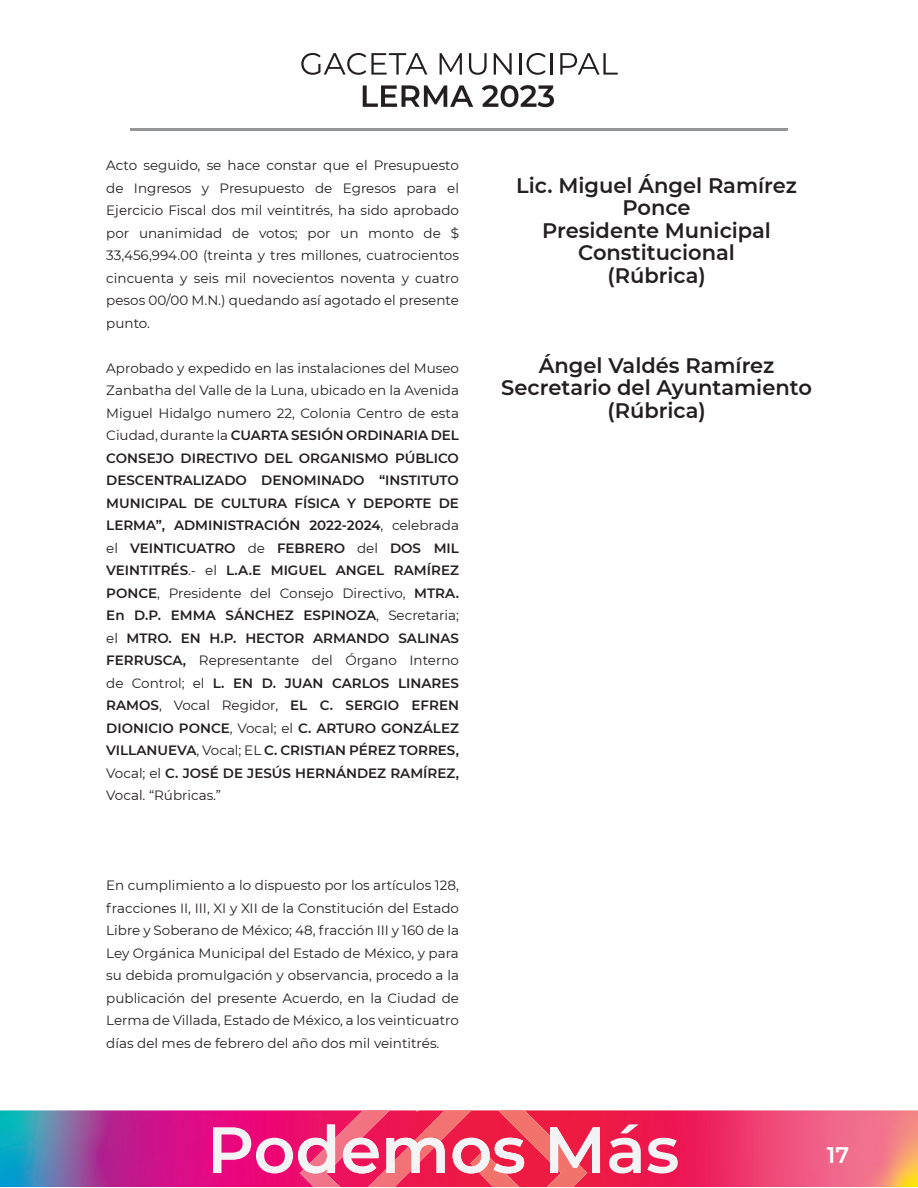
<style>
.page{position:relative;width:918px;height:1188px;background:#fff}
.page>*{position:absolute;margin:0;border:0;box-sizing:border-box;transform-origin:0 0}
.t1{font:600 22.5px "Montserrat";color:#fff}
.TÍTULOS{font:600 21px/22.5px "Montserrat";color:#231f20;text-align:center}
.Cuerpo_de_texto{font:600 13.5px/22.5px "Montserrat";color:#231f20;text-align:justify}
.Cuerpo_de_texto-2{font:13.5px/22.5px "Montserrat";color:#231f20;text-align:justify}
.s1{font-weight:400}
</style>
<div class="page">
<img style="left:0;top:1110px;width:918px;height:77px">
<svg style="left:609px;top:1124px;width:32px;height:49px"></svg>
<svg style="left:647px;top:1138px;width:31px;height:35px"></svg>
<img style="left:498px;top:1110px;width:52px;height:34px">
<img style="left:434px;top:1110px;width:38px;height:34px">
<img style="left:300px;top:1110px;width:134px;height:77px">
<svg style="left:213px;top:1125px;width:122px;height:48px"></svg>
<svg style="left:343px;top:1138px;width:36px;height:35px"></svg>
<svg style="left:386px;top:1138px;width:59px;height:35px"></svg>
<img style="left:470px;top:1144px;width:117px;height:43px">
<svg style="left:453px;top:1138px;width:71px;height:35px"></svg>
<svg style="left:550px;top:1127px;width:50px;height:46px"></svg>
<svg style="left:363px;top:85px;width:110px;height:22px"></svg>
<svg style="left:482px;top:85px;width:72px;height:22px"></svg>
<hr style="left:130px;top:128px;width:658px;height:3px;background:#939598">
<svg style="left:301px;top:53px;width:126px;height:22px"></svg>
<svg style="left:440px;top:53px;width:22px;height:22px"></svg>
<svg style="left:469px;top:53px;width:18px;height:22px"></svg>
<svg style="left:494px;top:53px;width:18px;height:22px"></svg>
<hr style="left:519px;top:53px;width:2px;height:22px;background:#231f20">
<svg style="left:527px;top:53px;width:19px;height:22px"></svg>
<hr style="left:551px;top:53px;width:2px;height:22px;background:#231f20">
<svg style="left:560px;top:53px;width:58px;height:22px"></svg>
<p class="Cuerpo_de_texto-2" style="left:106px;top:154px;width:354px">Acto seguido, se hace constar que el Presupuesto de Ingresos y Presupuesto de Egresos para el Ejercicio Fiscal dos mil veintitrés, ha sido aprobado por unanimidad de votos; por un monto de $ 33,456,994.00 (treinta y tres millones, cuatrocientos cincuenta y seis mil novecientos noventa y cuatro pesos 00/00 M.N.) quedando así agotado el presente punto.</p>
<p class="Cuerpo_de_texto" style="left:106px;top:356px;width:354px"><span class="s1">Aprobado y expedido en las instalaciones del Museo Zanbatha del Valle de la Luna, ubicado en la Avenida Miguel Hidalgo numero 22, Colonia Centro de esta Ciudad, durante la</span> CUARTA SESIÓN ORDINARIA DEL CONSEJO DIRECTIVO DEL ORGANISMO PÚBLICO DESCENTRALIZADO DENOMINADO “INSTITUTO MUNICIPAL DE CULTURA FÍSICA Y DEPORTE DE LERMA”, ADMINISTRACIÓN 2022-2024<span class="s1">, celebrada el</span> VEINTICUATRO <span class="s1">de</span> FEBRERO <span class="s1">del</span> DOS MIL VEINTITRÉS<span class="s1">.- el</span> L.A.E MIGUEL ANGEL RAMÍREZ PONCE<span class="s1">, Presidente del Consejo Directivo,</span> MTRA.<br>En D.P. EMMA SÁNCHEZ ESPINOZA<span class="s1">, Secretaria; el</span> MTRO. EN H.P. HECTOR ARMANDO SALINAS FERRUSCA, <span class="s1">Representante del Órgano Interno de Control; el</span> L. EN D. JUAN CARLOS LINARES RAMOS<span class="s1">, Vocal Regidor,</span> EL C. SERGIO EFREN DIONICIO PONCE<span class="s1">, Vocal; el</span> C. ARTURO GONZÁLEZ VILLANUEVA<span class="s1">, Vocal; EL</span> C. CRISTIAN PÉREZ TORRES, <span class="s1">Vocal; el</span> C. JOSÉ DE JESÚS HERNÁNDEZ RAMÍREZ, <span class="s1">Vocal. “Rúbricas.”</span></p>
<p class="Cuerpo_de_texto-2" style="left:106px;top:874px;width:354px">En cumplimiento a lo dispuesto por los artículos 128, fracciones II, III, XI y XII de la Constitución del Estado Libre y Soberano de México; 48, fracción III y 160 de la Ley Orgánica Municipal del Estado de México, y para su debida promulgación y observancia, procedo a la publicación del presente Acuerdo, en la Ciudad de Lerma de Villada, Estado de México, a los veinticuatro días del mes de febrero del año dos mil veintitrés.</p>
<p class="TÍTULOS" style="left:516px;top:173px;width:282px">Lic. Miguel Ángel Ramírez<br>Ponce</p>
<p class="TÍTULOS" style="left:542px;top:218px;width:230px">Presidente Municipal<br>Constitucional</p>
<p class="TÍTULOS" style="left:607px;top:263px;width:100px">(Rúbrica)</p>
<p class="TÍTULOS" style="left:539px;top:353px;width:237px">Ángel Valdés Ramírez</p>
<p class="TÍTULOS" style="left:501px;top:376px;width:312px">Secretario del Ayuntamiento</p>
<p class="TÍTULOS" style="left:607px;top:398px;width:100px">(Rúbrica)</p>
<h1 class="t1" style="left:827px;top:1139px;width:24px">17</h1>
</div>
